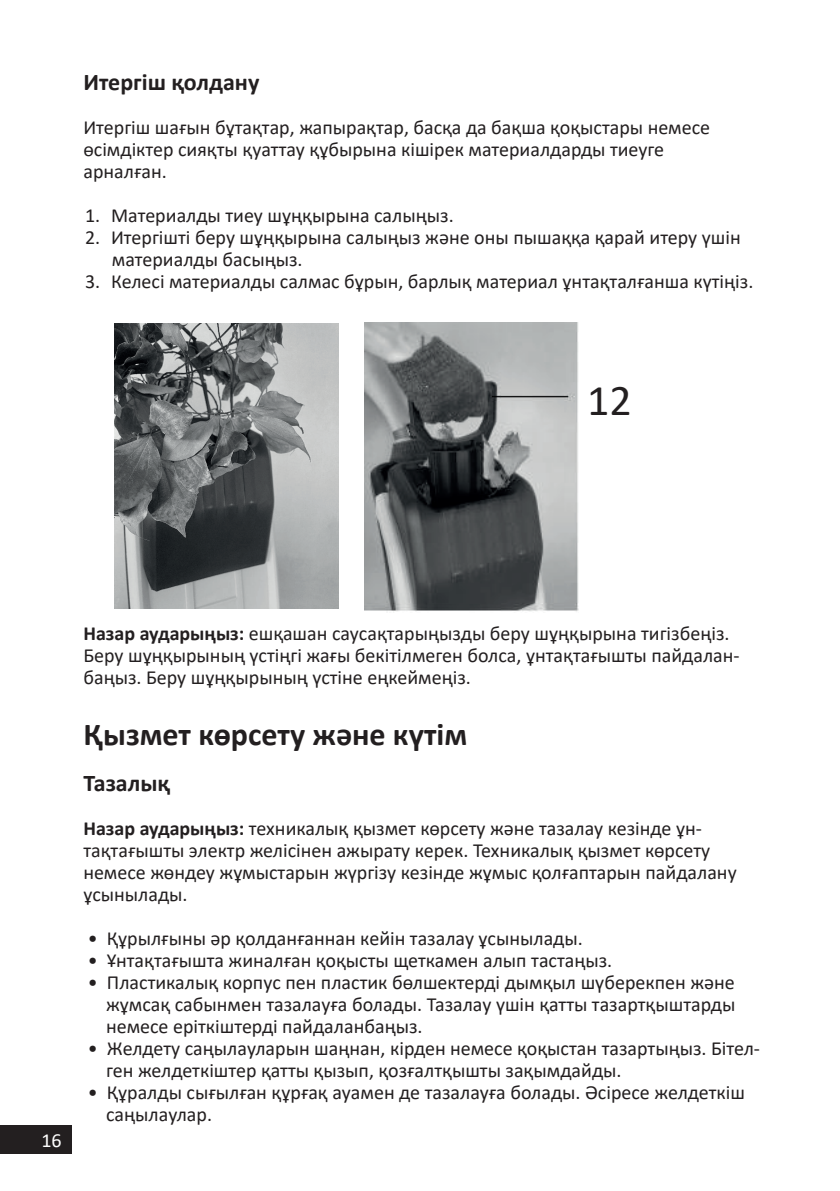
<style>
.page{position:relative;width:840px;height:1191px;background:#fff}
.page>*{position:absolute;margin:0;border:0;box-sizing:border-box;transform-origin:0 0}
.цифры_на_схемах{font:44px "Calibri";color:#231f20}
.Заголовок_16{font:700 32px "Calibri";color:#231f20}
.Заголовок_12{font:700 24px "Calibri";color:#231f20}
.t1{font:20px/22px "Calibri";color:#231f20}
.t2{font:20px "Calibri";color:#fff}
.s1{font-weight:700}
</style>
<div class="page">
<div style="left:0;top:1125px;width:72px;height:29px;background:#231f20"></div>
<img style="left:115px;top:323px;width:223px;height:285px">
<img style="left:364px;top:322px;width:214px;height:290px">
<p class="Заголовок_12" style="left:83px;top:65px;width:177px">Итергіш қолдану</p>
<p class="t1" style="left:83px;top:116px;width:628px">Итергіш шағын бұтақтар, жапырақтар, басқа да бақша қоқыстары немесе өсімдіктер сияқты қуаттау құбырына кішірек материалдарды тиеуге арналған.</p>
<p class="t1" style="left:85px;top:204px;width:370px">1. Материалды тиеу шұңқырына салыңыз.</p>
<p class="t1" style="left:112px;top:226px;width:630px;text-indent:-27px">2. Итергішті беру шұңқырына салыңыз және оны пышаққа қарай итеру үшін материалды басыңыз.</p>
<p class="t1" style="left:85px;top:270px;width:669px">3. Келесі материалды салмас бұрын, барлық материал ұнтақталғанша күтіңіз.</p>
<p class="цифры_на_схемах" style="left:586px;top:370px;width:46px">12</p>
<p class="t2" style="left:41px;top:1127px;width:22px">16</p>
<p class="t1" style="left:83px;top:622px;width:657px"><span class="s1">Назар аударыңыз:</span> ешқашан саусақтарыңызды беру шұңқырына тигізбеңіз.<br>Беру шұңқырының үстіңгі жағы бекітілмеген болса, ұнтақтағышты пайдалан&shy;баңыз. Беру шұңқырының үстіне еңкеймеңіз.</p>
<p class="Заголовок_16" style="left:83px;top:711px;width:385px">Қызмет көрсету және күтім</p>
<p class="Заголовок_12" style="left:83px;top:765px;width:88px">Тазалық</p>
<p class="t1" style="left:83px;top:816px;width:654px"><span class="s1">Назар аударыңыз:</span> техникалық қызмет көрсету және тазалау кезінде ұн&shy;тақтағышты электр желісінен ажырату керек. Техникалық қызмет көрсету немесе жөндеу жұмыстарын жүргізу кезінде жұмыс қолғаптарын пайдалану ұсынылады.</p>
<p class="t1" style="left:88px;top:926px;width:496px">• Құрылғыны әр қолданғаннан кейін тазалау ұсынылады.</p>
<p class="t1" style="left:88px;top:948px;width:525px">• Ұнтақтағышта жиналған қоқысты щеткамен алып тастаңыз.</p>
<p class="t1" style="left:106px;top:970px;width:630px;text-align:justify;text-indent:-18px">• Пластикалық корпус пен пластик бөлшектерді дымқыл шүберекпен және жұмсақ сабынмен тазалауға болады. Тазалау үшін қатты тазартқыштарды немесе еріткіштерді пайдаланбаңыз.</p>
<p class="t1" style="left:106px;top:1036px;width:655px;text-indent:-18px">• Желдету саңылауларын шаңнан, кірден немесе қоқыстан тазартыңыз. Бітел&shy;ген желдеткіштер қатты қызып, қозғалтқышты зақымдайды.</p>
<p class="t1" style="left:106px;top:1080px;width:640px;text-indent:-18px">• Құралды сығылған құрғақ ауамен де тазалауға болады. Әсіресе желдеткіш саңылаулар.</p>
</div>
